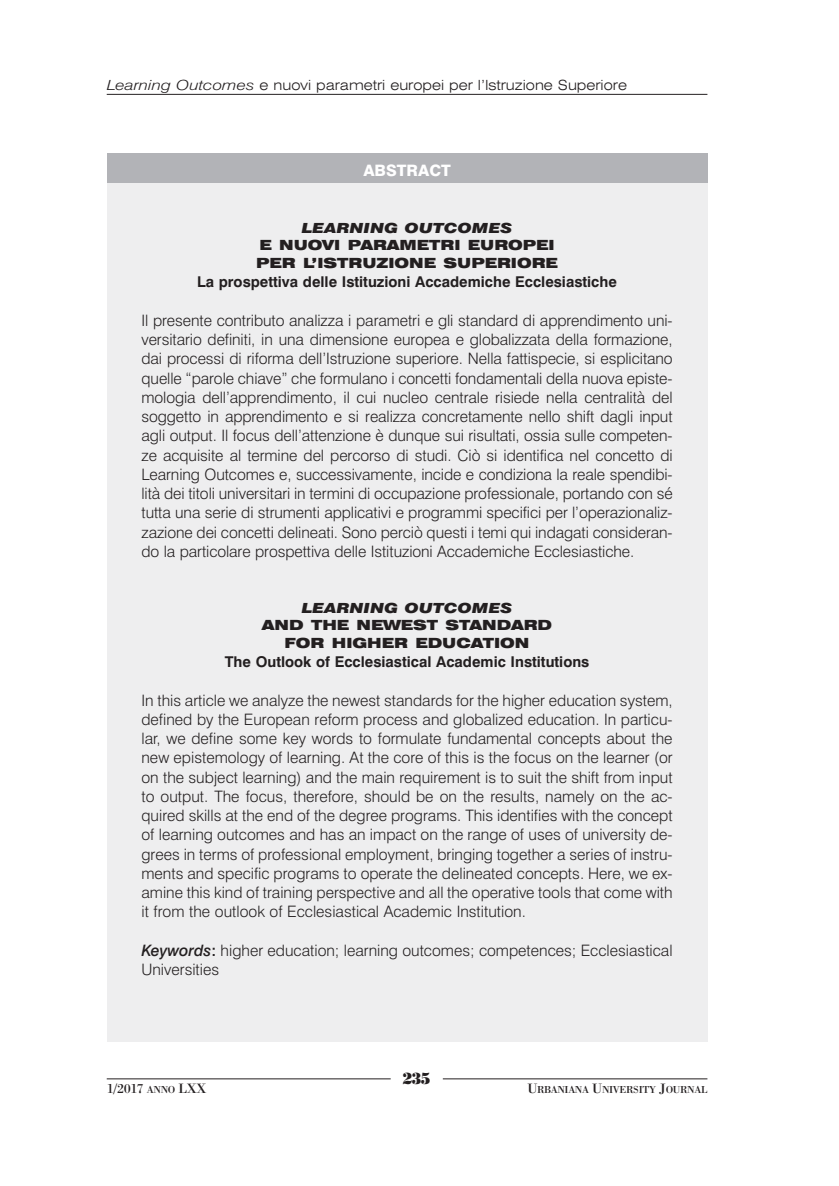
<style>
.page{position:relative;width:839px;height:1186px;background:#fff}
.page>*{position:absolute;margin:0;border:0;box-sizing:border-box;transform-origin:0 0}
.t1{font:16.1px "Bodoni Poster";color:#231f20;scale:.9 1}
.t2{font:300 15.75px/19.2px "Swiss 721 BT";color:#231f20;text-align:justify}
.t3{font:800 15.75px "Swiss 721 BT";color:#fff}
.t4{font:700 14.88px "Swiss 721 BT";color:#231f20}
.t5{font:900 expanded 14px/17.5px "Swiss 721 BT";color:#231f20}
.t6{font:300 expanded 14px "Swiss 721 BT";color:#231f20}
.t7{font:italic 900 14px "Swiss 721 BT";color:#231f20;scale:1.25 1}
.t8{font:14px "Bodoni BT";letter-spacing:-.025em;color:#231f20}
.t9{font:10.5px "Bodoni BT";letter-spacing:-.035em;color:#231f20}
.s1{font-style:italic;font-stretch:normal}
.s2{font-weight:500;font-style:italic}
.s3{font-weight:500}
.s4{font-size:10.5px}
.s5{font-size:14px}
</style>
<div class="page">
<hr style="left:107px;top:94px;width:600px;height:1px;background:#231f20">
<hr style="left:107px;top:1078px;width:283px;height:1px;background:#231f20">
<hr style="left:442px;top:1078px;width:265px;height:1px;background:#231f20">
<div style="left:107px;top:153px;width:600px;height:889px;background:#eeeeef"></div>
<div style="left:107px;top:153px;width:600px;height:30px;background:#b2b3b7"></div>
<p class="t6" style="left:107px;top:79px;width:521px"><span class="s1">Learning Outcomes</span> e nuovi parametri europei per l’Istruzione Superiore</p>
<p class="t3" style="left:363px;top:163px;width:89px">ABSTRACT</p>
<p class="t7" style="left:301px;top:222px;width:170px">LEARNING OUTCOMES</p>
<p class="t5" style="left:256px;top:238px;width:303px">E NUOVI PARAMETRI EUROPEI<br>PER L’ISTRUZIONE SUPERIORE</p>
<p class="t4" style="left:197px;top:276px;width:421px">La prospettiva delle Istituzioni Accademiche Ecclesiastiche</p>
<p class="t2" style="left:141px;top:312px;width:532px">Il presente contributo analizza i parametri e gli standard di apprendimento uni&shy;versitario definiti, in una dimensione europea e globalizzata della formazione, dai processi di riforma dell’Istruzione superiore. Nella fattispecie, si esplicitano quelle “parole chiave” che formulano i concetti fondamentali della nuova episte&shy;mologia dell’apprendimento, il cui nucleo centrale risiede nella centralità del soggetto in apprendimento e si realizza concretamente nello shift dagli input agli output. Il focus dell’attenzione è dunque sui risultati, ossia sulle competen&shy;ze acquisite al termine del percorso di studi. Ciò si identifica nel concetto di Learning Outcomes e, successivamente, incide e condiziona la reale spendibi&shy;lità dei titoli universitari in termini di occupazione professionale, portando con sé tutta una serie di strumenti applicativi e programmi specifici per l’operazionaliz&shy;zazione dei concetti delineati. Sono perciò questi i temi qui indagati consideran&shy;do la particolare prospettiva delle Istituzioni Accademiche Ecclesiastiche.</p>
<p class="t7" style="left:301px;top:602px;width:170px">LEARNING OUTCOMES</p>
<p class="t5" style="left:262px;top:618px;width:291px;text-align:center">AND THE NEWEST STANDARD<br>FOR HIGHER EDUCATION</p>
<p class="t4" style="left:225px;top:656px;width:366px">The Outlook of Ecclesiastical Academic Institutions</p>
<p class="t2" style="left:141px;top:692px;width:532px">In this article we analyze the newest standards for the higher education system, defined by the European reform process and globalized education. In particu&shy;lar, we define some key words to formulate fundamental concepts about the new epistemology of learning. At the core of this is the focus on the learner (or on the subject learning) and the main requirement is to suit the shift from input to output. The focus, therefore, should be on the results, namely on the ac&shy;quired skills at the end of the degree programs. This identifies with the concept of learning outcomes and has an impact on the range of uses of university de&shy;grees in terms of professional employment, bringing together a series of instru&shy;ments and specific programs to operate the delineated concepts. Here, we ex&shy;amine this kind of training perspective and all the operative tools that come with it from the outlook of Ecclesiastical Academic Institution.</p>
<p class="t2" style="left:141px;top:942px;width:532px"><span class="s2">Keywords</span><span class="s3">:</span> higher education; learning outcomes; competences; Ecclesiastical<br>Universities</p>
<p class="t1" style="left:403px;top:1073px;width:32px">235</p>
<p class="t8" style="left:107px;top:1083px;width:101px">1/2017 <span class="s4">ANNO</span> LXX</p>
<p class="t9" style="left:527px;top:1085px;width:181px"><span class="s5">U</span>RBANIANA <span class="s5">U</span>NIVERSITY <span class="s5">J</span>OURNAL</p>
</div>
